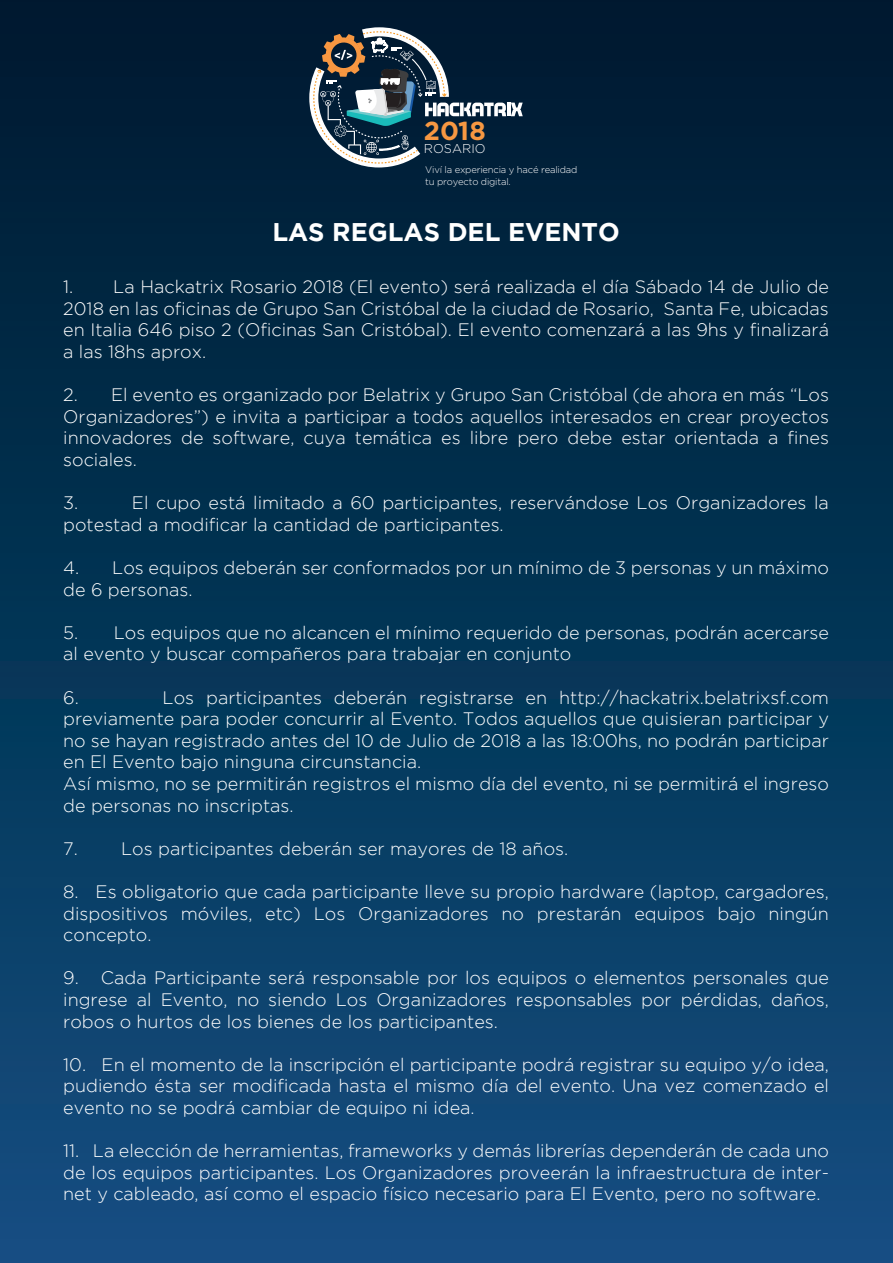
<style>
.page{position:relative;width:893px;height:1263px;background:#fff}
.page>*{position:absolute;margin:0;border:0;box-sizing:border-box;transform-origin:0 0}
.t1{font:700 25.95px "Gotham";color:#f79842}
.t2{font:700 25.5px "Gotham";color:#fff}
.t3{font:300 18px/21.6px "Gotham";color:#fff;text-align:justify}
.t4{font:300 12.75px "Gotham";color:#fff}
.t5{font:300 9.45px/12px "Gotham";letter-spacing:-.02em;color:#fff}
</style>
<div class="page">
<div style="left:0;top:0;width:893px;height:1263px;background:linear-gradient(to bottom,#00192d,#124f81)"></div>
<svg style="left:309px;top:27px;width:214px;height:140px;background:#34495a"></svg>
<h1 class="t1" style="left:424px;top:116px;width:63px">2018</h1>
<p class="t4" style="left:424px;top:141px;width:63px">ROSARIO</p>
<p class="t5" style="left:425px;top:163px;width:154px">Viví la experiencia y hacé realidad tu proyecto digital.</p>
<h2 class="t2" style="left:272px;top:217px;width:349px">LAS REGLAS DEL EVENTO</h2>
<p class="t3" style="left:63px;top:276px;width:767px">1. La Hackatrix Rosario 2018 (El evento) será realizada el día Sábado 14 de Julio de 2018 en las oficinas de Grupo San Cristóbal de la ciudad de Rosario, Santa Fe, ubicadas en Italia 646 piso 2 (Oficinas San Cristóbal). El evento comenzará a las 9hs y finalizará a las 18hs aprox.</p>
<p class="t3" style="left:63px;top:384px;width:767px">2. El evento es organizado por Belatrix y Grupo San Cristóbal (de ahora en más “Los Organizadores”) e invita a participar a todos aquellos interesados en crear proyectos innovadores de software, cuya temática es libre pero debe estar orientada a fines sociales.</p>
<p class="t3" style="left:63px;top:492px;width:17px">3.</p>
<p class="t3" style="left:63px;top:492px;width:767px;text-indent:69px">El cupo está limitado a 60 participantes, reservándose Los Organizadores la potestad a modificar la cantidad de participantes.</p>
<p class="t3" style="left:63px;top:556px;width:767px">4. Los equipos deberán ser conformados por un mínimo de 3 personas y un máximo de 6 personas.</p>
<p class="t3" style="left:63px;top:621px;width:767px">5. Los equipos que no alcancen el mínimo requerido de personas, podrán acercarse al evento y buscar compañeros para trabajar en conjunto</p>
<p class="t3" style="left:63px;top:686px;width:17px">6.</p>
<p class="t3" style="left:63px;top:686px;width:767px;text-align:left;text-indent:99px">Los participantes deberán registrarse en http://hackatrix.belatrixsf.com previamente para poder concurrir al Evento. Todos aquellos que quisieran participar y no se hayan registrado antes del 10 de Julio de 2018 a las 18:00hs, no podrán participar en El Evento bajo ninguna circunstancia.<br>Así mismo, no se permitirán registros el mismo día del evento, ni se permitirá el ingreso de personas no inscriptas.</p>
<p class="t3" style="left:63px;top:837px;width:507px">7. Los participantes deberán ser mayores de 18 años.</p>
<p class="t3" style="left:63px;top:880px;width:767px">8. Es obligatorio que cada participante lleve su propio hardware (laptop, cargadores, dispositivos móviles, etc) Los Organizadores no prestarán equipos bajo ningún concepto.</p>
<p class="t3" style="left:63px;top:967px;width:767px">9. Cada Participante será responsable por los equipos o elementos personales que ingrese al Evento, no siendo Los Organizadores responsables por pérdidas, daños, robos o hurtos de los bienes de los participantes.</p>
<p class="t3" style="left:63px;top:1053px;width:767px">10. En el momento de la inscripción el participante podrá registrar su equipo y/o idea, pudiendo ésta ser modificada hasta el mismo día del evento. Una vez comenzado el evento no se podrá cambiar de equipo ni idea.</p>
<p class="t3" style="left:63px;top:1140px;width:767px">11. La elección de herramientas, frameworks y demás librerías dependerán de cada uno de los equipos participantes. Los Organizadores proveerán la infraestructura de inter&shy;net y cableado, así como el espacio físico necesario para El Evento, pero no software.</p>
</div>
